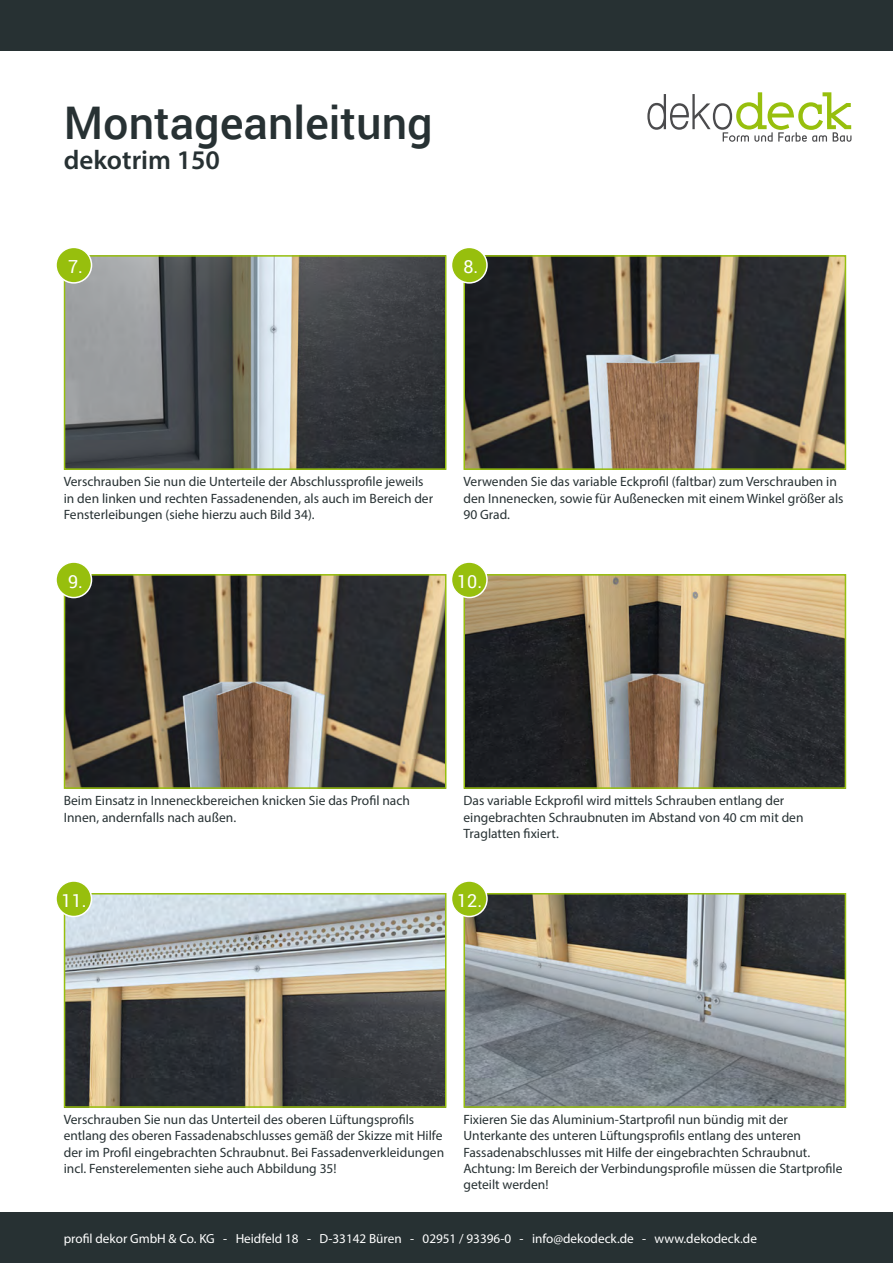
<style>
.page{position:relative;width:893px;height:1263px;background:#fff}
.page>*{position:absolute;margin:0;border:0;box-sizing:border-box;transform-origin:0 0}
.t1{font:500 45px "Roboto";color:#273133}
.t2{font:600 27px "Myriad Pro";color:#273133}
.t3{font:18px "Roboto";color:#fff}
.t4{font:13.5px/16.2px "Myriad Pro";color:#273133}
.t5{font:13.2px "Myriad Pro";color:#fff}
</style>
<div class="page">
<svg style="left:647px;top:92px;width:204px;height:50px"></svg>
<div style="left:0;top:0;width:893px;height:51px;background:#273133"></div>
<div style="left:0;top:1212px;width:893px;height:51px;background:#273133"></div>
<img style="left:67px;top:258px;width:376px;height:209px">
<div style="left:64px;top:255px;width:382px;height:215px;border:2px solid #97bf0d"></div>
<img style="left:466px;top:258px;width:377px;height:209px">
<div style="left:463px;top:255px;width:383px;height:215px;border:2px solid #97bf0d"></div>
<img style="left:67px;top:577px;width:376px;height:209px">
<div style="left:64px;top:574px;width:382px;height:215px;border:2px solid #97bf0d"></div>
<img style="left:466px;top:577px;width:377px;height:209px">
<div style="left:463px;top:574px;width:383px;height:215px;border:2px solid #97bf0d"></div>
<img style="left:67px;top:896px;width:376px;height:209px">
<div style="left:64px;top:893px;width:382px;height:215px;border:2px solid #97bf0d"></div>
<img style="left:466px;top:896px;width:377px;height:209px">
<div style="left:463px;top:893px;width:383px;height:215px;border:2px solid #97bf0d"></div>
<div style="left:56px;top:247px;width:36px;height:36px;background:#97bf0d;border-radius:50%"></div>
<div style="left:55px;top:247px;width:37px;height:37px;border:2px solid #fff;border-radius:50%"></div>
<div style="left:451px;top:247px;width:36px;height:36px;background:#97bf0d;border-radius:50%"></div>
<div style="left:451px;top:247px;width:37px;height:37px;border:2px solid #fff;border-radius:50%"></div>
<div style="left:56px;top:562px;width:36px;height:36px;background:#97bf0d;border-radius:50%"></div>
<div style="left:55px;top:561px;width:37px;height:37px;border:2px solid #fff;border-radius:50%"></div>
<div style="left:451px;top:562px;width:36px;height:36px;background:#97bf0d;border-radius:50%"></div>
<div style="left:451px;top:561px;width:37px;height:37px;border:2px solid #fff;border-radius:50%"></div>
<div style="left:56px;top:881px;width:36px;height:35px;background:#97bf0d;border-radius:50%"></div>
<div style="left:55px;top:880px;width:37px;height:37px;border:2px solid #fff;border-radius:50%"></div>
<div style="left:451px;top:881px;width:36px;height:35px;background:#97bf0d;border-radius:50%"></div>
<div style="left:451px;top:880px;width:37px;height:37px;border:2px solid #fff;border-radius:50%"></div>
<h1 class="t1" style="left:64px;top:91px;width:370px">Montageanleitung</h1>
<h2 class="t2" style="left:64px;top:143px;width:158px">dekotrim 150</h2>
<p class="t3" style="left:68px;top:254px;width:16px">7.</p>
<p class="t3" style="left:463px;top:254px;width:16px">8.</p>
<p class="t4" style="left:64px;top:474px;width:371px">Verschrauben Sie nun die Unterteile der Abschlussprofile jeweils in den linken und rechten Fassadenenden, als auch im Bereich der<br>Fensterleibungen (siehe hierzu auch Bild 34).</p>
<p class="t4" style="left:463px;top:474px;width:382px">Verwenden Sie das variable Eckprofil (faltbar) zum Verschrauben in den Innenecken, sowie für Außenecken mit einem Winkel größer als<br>90 Grad.</p>
<p class="t3" style="left:68px;top:569px;width:16px">9.</p>
<p class="t3" style="left:457px;top:569px;width:27px">10.</p>
<p class="t4" style="left:64px;top:792px;width:348px">Beim Einsatz in Inneneckbereichen knicken Sie das Profil nach<br>Innen, andernfalls nach außen.</p>
<p class="t4" style="left:463px;top:792px;width:342px">Das variable Eckprofil wird mittels Schrauben entlang der eingebrachten Schraubnuten im Abstand von 40 cm mit den<br>Traglatten fixiert.</p>
<p class="t3" style="left:62px;top:887px;width:27px">11.</p>
<p class="t3" style="left:457px;top:887px;width:27px">12.</p>
<p class="t4" style="left:64px;top:1111px;width:382px">Verschrauben Sie nun das Unterteil des oberen Lüftungsprofils entlang des oberen Fassadenabschlusses gemäß der Skizze mit Hilfe der im Profil eingebrachten Schraubnut. Bei Fassadenverkleidungen incl. Fensterelementen siehe auch Abbildung 35!</p>
<p class="t4" style="left:463px;top:1111px;width:380px">Fixieren Sie das Aluminium-Startprofil nun bündig mit der Unterkante des unteren Lüftungsprofils entlang des unteren Fassadenabschlusses mit Hilfe der eingebrachten Schraubnut.<br>Achtung: Im Bereich der Verbindungsprofile müssen die Startprofile geteilt werden!</p>
<p class="t5" style="left:64px;top:1230px;width:695px">profil dekor GmbH &amp; Co. KG - Heidfeld 18 - D-33142 Büren - 02951 / 93396-0 - info@dekodeck.de - www.dekodeck.de</p>
</div>
